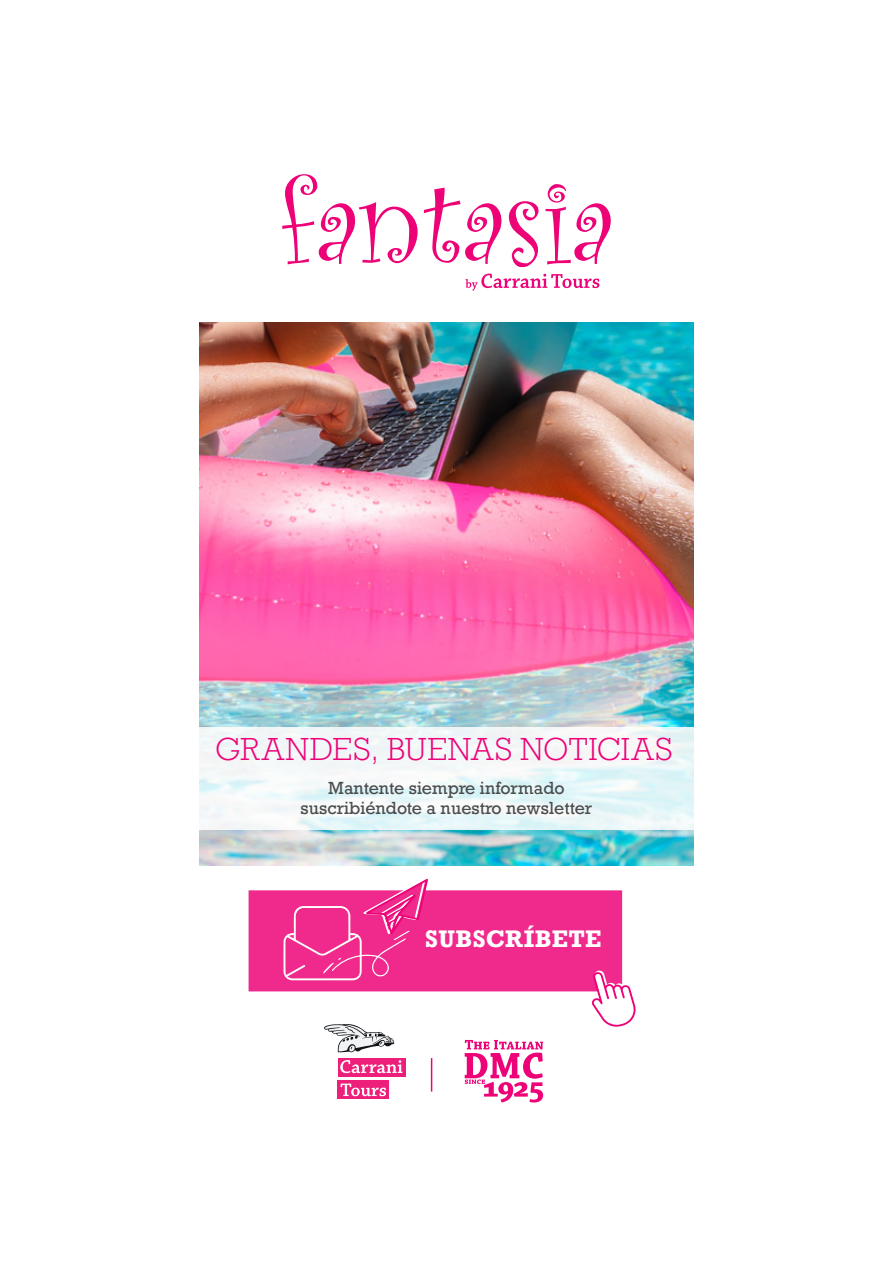
<style>
.page{position:relative;width:893px;height:1263px;background:#fff}
.page>*{position:absolute;margin:0;border:0;box-sizing:border-box;transform-origin:0 0}
.t1{font:300 30px "Rockwell Nova";letter-spacing:.025em;color:#ed0277}
.t2{font:700 22.5px "Rockwell Nova";letter-spacing:.015em;color:#fff}
.t3{font:16.5px/19.8px "Rockwell Nova";color:#4b4c4d;text-align:center}
</style>
<div class="page">
<img style="left:200px;top:323px;width:493px;height:542px">
<svg style="left:199px;top:728px;width:495px;height:102px;fill:#f2f7f8"></svg>
<svg style="left:465px;top:274px;width:134px;height:17px"></svg>
<svg style="left:282px;top:174px;width:329px;height:93px"></svg>
<svg style="left:249px;top:879px;width:387px;height:223px"></svg>
<p class="t1" style="left:215px;top:730px;width:459px">GRANDES, BUENAS NOTICIAS</p>
<p class="t3" style="left:301px;top:778px;width:293px">Mantente siempre informado suscribiéndote a nuestro newsletter</p>
<p class="t2" style="left:425px;top:924px;width:178px">SUBSCRÍBETE</p>
</div>
